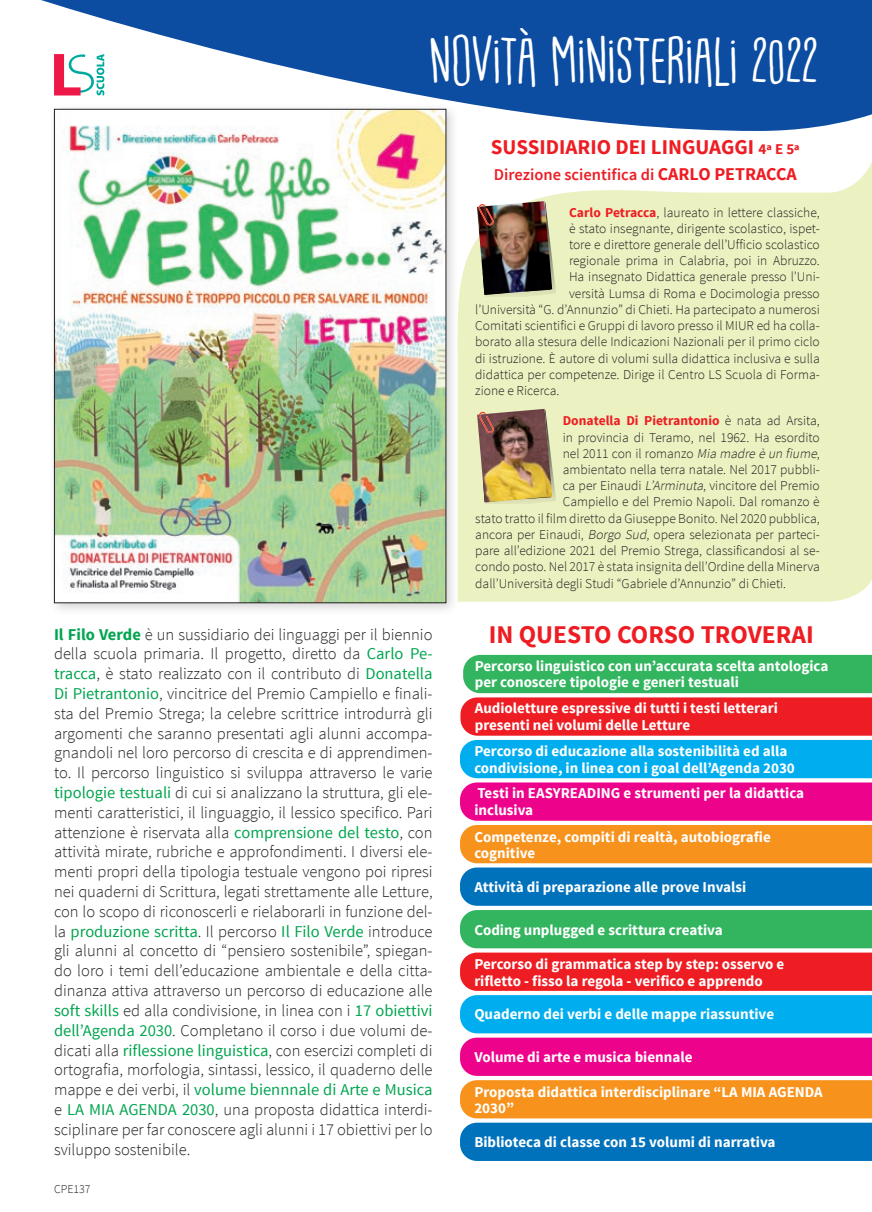
<style>
.page{position:relative;width:872px;height:1212px;background:#fff}
.page>*{position:absolute;margin:0;border:0;box-sizing:border-box;transform-origin:0 0}
.t1{font:49.5px "Breakfast DEMO";color:#fff}
.t2{font:700 25.5px "Source Sans Pro";color:#ee1d23}
.t3{font:700 21px "Source Sans Pro";color:#ee1d23}
.t4{font:300 16.5px/19.8px "Source Sans Pro";color:#231f20;text-align:justify}
.t5{font:600 16.5px "Source Sans Pro";color:#ee1d23}
.t6{font:700 15px/16.5px "Source Sans Pro";color:#fff}
.t7{font:300 13.5px "Source Sans Pro";color:#231f20}
.t8{font:700 13.5px "Source Sans Pro";color:#ee1d23}
.t9{font:300 12px "Source Sans Pro";color:#231f20}
.s1{font-size:15px}
.s2{font-weight:700;font-size:18px}
.s3{font-weight:700;color:#00a54f}
.s4{font-weight:400;color:#00a54f}
.s5{font-weight:700;color:#ee1d23}
.s6{font-weight:300;color:#231f20}
.s7{font-style:italic}
</style>
<div class="page">
<svg style="left:41px;top:0;width:831px;height:129px;fill:#0d4da1"></svg>
<div style="left:51px;top:51px;width:56px;height:47px;background:#fff"></div>
<svg style="left:54px;top:54px;width:50px;height:41px"></svg>
<svg style="left:460px;top:655px;width:412px;height:506px;background:#8d7b86"></svg>
<svg style="left:459px;top:129px;width:413px;height:473px;fill:#ecf1c1"></svg>
<img style="left:477px;top:201px;width:75px;height:94px">
<img style="left:478px;top:202px;width:78px;height:95px">
<img style="left:477px;top:409px;width:75px;height:93px">
<img style="left:479px;top:410px;width:77px;height:94px">
<div style="left:48px;top:103px;width:411px;height:513px;background:#231f20;opacity:.2"></div>
<img style="left:56px;top:111px;width:388px;height:490px">
<h1 class="t1" style="left:429px;top:24px;width:390px">NOVITÀ MINISTERIALI 2022</h1>
<p class="t3" style="left:491px;top:133px;width:310px">SUSSIDIARIO DEI LINGUAGGI <span class="s1">4ª E 5ª</span></p>
<p class="t5" style="left:494px;top:165px;width:304px">Direzione scientifica di <span class="s2">CARLO PETRACCA</span></p>
<p class="t4" style="left:54px;top:624px;width:380px"><span class="s3">Il Filo Verde</span> è un sussidiario dei linguaggi per il biennio della scuola primaria. Il progetto, diretto da <span class="s4">Carlo Pe&shy;tracca</span>, è stato realizzato con il contributo di <span class="s4">Donatella Di Pietrantonio</span>, vincitrice del Premio Campiello e finali&shy;sta del Premio Strega; la celebre scrittrice introdurrà gli argomenti che saranno presentati agli alunni accompa&shy;gnandoli nel loro percorso di crescita e di apprendimen&shy;to. Il percorso linguistico si sviluppa attraverso le varie <span class="s4">tipologie testuali</span> di cui si analizzano la struttura, gli ele&shy;menti caratteristici, il linguaggio, il lessico specifico. Pari attenzione è riservata alla <span class="s4">comprensione del testo</span>, con attività mirate, rubriche e approfondimenti. I diversi ele&shy;menti propri della tipologia testuale vengono poi ripresi nei quaderni di Scrittura, legati strettamente alle Letture, con lo scopo di riconoscerli e rielaborarli in funzione del&shy;la <span class="s4">produzione scritta</span>. Il percorso <span class="s4">Il Filo Verde</span> introduce gli alunni al concetto di “pensiero sostenibile”, spiegan&shy;do loro i temi dell’educazione ambientale e della citta&shy;dinanza attiva attraverso un percorso di educazione alle <span class="s4">soft skills</span> ed alla condivisione, in linea con i <span class="s4">17 obiettivi dell’Agenda 2030</span>. Completano il corso i due volumi de&shy;dicati alla <span class="s4">riflessione linguistica</span>, con esercizi completi di ortografia, morfologia, sintassi, lessico, il quaderno delle mappe e dei verbi, il <span class="s4">volume biennnale di Arte e Musica </span>e <span class="s4">LA MIA AGENDA 2030</span>, una proposta didattica interdi&shy;sciplinare per far conoscere agli alunni i 17 obiettivi per lo sviluppo sostenibile.</p>
<p class="t9" style="left:54px;top:1182px;width:38px">CPE137</p>
<p class="t7" style="left:569px;top:204px;width:252px"><span class="s5">Carlo Petracca</span>, laureato in lettere classiche,</p>
<p class="t7" style="left:569px;top:220px;width:252px">è stato insegnante, dirigente scolastico, ispet-</p>
<p class="t7" style="left:569px;top:236px;width:252px">tore e direttore generale dell’Ufficio scolastico</p>
<p class="t7" style="left:569px;top:253px;width:252px">regionale prima in Calabria, poi in Abruzzo.</p>
<p class="t7" style="left:569px;top:269px;width:252px">Ha insegnato Didattica generale presso l’Uni-</p>
<p class="t7" style="left:569px;top:285px;width:252px">versità Lumsa di Roma e Docimologia presso</p>
<p class="t7" style="left:475px;top:301px;width:346px">l’Università “G. d’Annunzio” di Chieti. Ha partecipato a numerosi</p>
<p class="t7" style="left:475px;top:317px;width:346px">Comitati scientifici e Gruppi di lavoro presso il MIUR ed ha colla-</p>
<p class="t7" style="left:475px;top:334px;width:346px">borato alla stesura delle Indicazioni Nazionali per il primo ciclo</p>
<p class="t7" style="left:475px;top:350px;width:346px">di istruzione. È autore di volumi sulla didattica inclusiva e sulla</p>
<p class="t7" style="left:475px;top:366px;width:346px">didattica per competenze. Dirige il Centro LS Scuola di Forma-</p>
<p class="t7" style="left:475px;top:382px;width:86px">zione e Ricerca.</p>
<p class="t8" style="left:563px;top:412px;width:258px">Donatella Di Pietrantonio <span class="s6">è nata ad Arsita,</span></p>
<p class="t7" style="left:563px;top:429px;width:258px">in provincia di Teramo, nel 1962. Ha esordito</p>
<p class="t7" style="left:563px;top:445px;width:258px">nel 2011 con il romanzo <span class="s7">Mia madre è un fiume</span>,</p>
<p class="t7" style="left:563px;top:461px;width:258px">ambientato nella terra natale. Nel 2017 pubbli-</p>
<p class="t7" style="left:563px;top:478px;width:258px">ca per Einaudi <span class="s7">L’Arminuta</span>, vincitore del Premio</p>
<p class="t7" style="left:563px;top:494px;width:259px">Campiello e del Premio Napoli. Dal romanzo è</p>
<p class="t7" style="left:475px;top:510px;width:346px">stato tratto il film diretto da Giuseppe Bonito. Nel 2020 pubblica,</p>
<p class="t7" style="left:475px;top:526px;width:346px">ancora per Einaudi, <span class="s7">Borgo Sud</span>, opera selezionata per parteci-</p>
<p class="t7" style="left:475px;top:542px;width:346px">pare all’edizione 2021 del Premio Strega, classificandosi al se-</p>
<p class="t7" style="left:475px;top:559px;width:346px">condo posto. Nel 2017 è stata insignita dell’Ordine della Minerva</p>
<p class="t7" style="left:475px;top:575px;width:312px">dall’Università degli Studi “Gabriele d’Annunzio” di Chieti.</p>
<h2 class="t2" style="left:489px;top:618px;width:326px">IN QUESTO CORSO TROVERAI</h2>
<p class="t6" style="left:475px;top:658px;width:355px">Percorso linguistico con un’accurata scelta antologica per conoscere tipologie e generi testuali</p>
<p class="t6" style="left:475px;top:700px;width:305px">Audioletture espressive di tutti i testi letterari presenti nei volumi delle Letture</p>
<p class="t6" style="left:474px;top:744px;width:322px">Percorso di educazione alla sostenibilità ed alla condivisione, in linea con i goal dell’Agenda 2030</p>
<p class="t6" style="left:474px;top:785px;width:331px">Testi in EASYREADING e strumenti per la didattica inclusiva</p>
<p class="t6" style="left:474px;top:829px;width:298px">Competenze, compiti di realtà, autobiografie cognitive</p>
<p class="t6" style="left:474px;top:879px;width:273px">Attività di preparazione alle prove Invalsi</p>
<p class="t6" style="left:474px;top:922px;width:250px">Coding unplugged e scrittura creativa</p>
<p class="t6" style="left:474px;top:956px;width:311px">Percorso di grammatica step by step: osservo e rifletto - fisso la regola - verifico e apprendo</p>
<p class="t6" style="left:474px;top:1006px;width:301px">Quaderno dei verbi e delle mappe riassuntive</p>
<p class="t6" style="left:474px;top:1050px;width:220px">Volume di arte e musica biennale</p>
<p class="t6" style="left:474px;top:1084px;width:350px">Proposta didattica interdisciplinare “LA MIA AGENDA<br>2030”</p>
<p class="t6" style="left:474px;top:1135px;width:303px">Biblioteca di classe con 15 volumi di narrativa</p>
</div>
